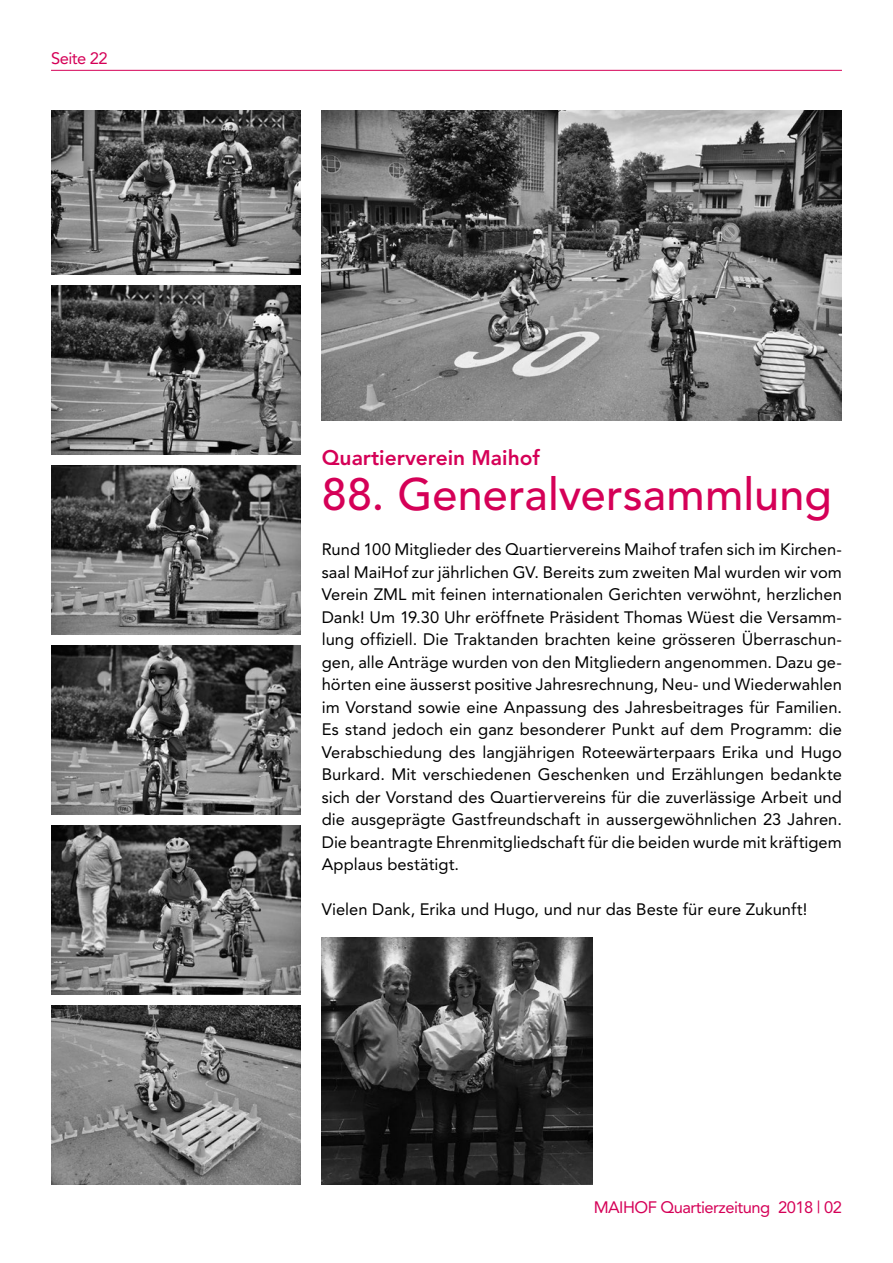
<style>
.page{position:relative;width:893px;height:1263px;background:#fff}
.page>*{position:absolute;margin:0;border:0;box-sizing:border-box;transform-origin:0 0}
.t1{font:500 45px "Avenir";letter-spacing:.005em;color:#d50057}
.t2{font:800 21px "Avenir";color:#d50057}
.t3{font:16.5px/22.5px "Avenir";letter-spacing:.005em;color:#000;text-align:justify}
.t4{font:16.5px "Avenir";letter-spacing:-.03em;color:#d50057}
</style>
<div class="page">
<hr style="left:51px;top:70px;width:791px;height:1px;background:#d50057">
<img style="left:51px;top:285px;width:249px;height:169px">
<img style="left:51px;top:111px;width:249px;height:163px">
<img style="left:51px;top:645px;width:249px;height:169px">
<img style="left:51px;top:825px;width:249px;height:169px">
<img style="left:51px;top:465px;width:249px;height:169px">
<img style="left:51px;top:1005px;width:249px;height:179px">
<img style="left:322px;top:111px;width:520px;height:309px">
<img style="left:322px;top:938px;width:270px;height:246px">
<p class="t4" style="left:51px;top:48px;width:58px">Seite 22</p>
<p class="t2" style="left:322px;top:445px;width:220px">Quartierverein Maihof</p>
<h1 class="t1" style="left:322px;top:468px;width:512px">88. Generalversammlung</h1>
<p class="t3" style="left:322px;top:538px;width:522px">Rund 100 Mitglieder des Quartiervereins Maihof trafen sich im Kirchen&shy;saal MaiHof zur jährlichen GV. Bereits zum zweiten Mal wurden wir vom Verein ZML mit feinen internationalen Gerichten verwöhnt, herzlichen Dank! Um 19.30 Uhr eröffnete Präsident Thomas Wüest die Versamm&shy;lung offiziell. Die Traktanden brachten keine grösseren Überraschun&shy;gen, alle Anträge wurden von den Mitgliedern angenommen. Dazu ge&shy;hörten eine äusserst positive Jahresrechnung, Neu- und Wiederwahlen im Vorstand sowie eine Anpassung des Jahresbeitrages für Familien.<br>Es stand jedoch ein ganz besonderer Punkt auf dem Programm: die Verabschiedung des langjährigen Roteewärterpaars Erika und Hugo Burkard. Mit verschiedenen Geschenken und Erzählungen bedankte sich der Vorstand des Quartiervereins für die zuverlässige Arbeit und die ausgeprägte Gastfreundschaft in aussergewöhnlichen 23 Jahren.<br>Die beantragte Ehrenmitgliedschaft für die beiden wurde mit kräftigem Applaus bestätigt.</p>
<p class="t3" style="left:322px;top:898px;width:487px">Vielen Dank, Erika und Hugo, und nur das Beste für eure Zukunft!</p>
<p class="t4" style="left:594px;top:1198px;width:250px">MAIHOF Quartierzeitung 2018 | 02</p>
</div>
